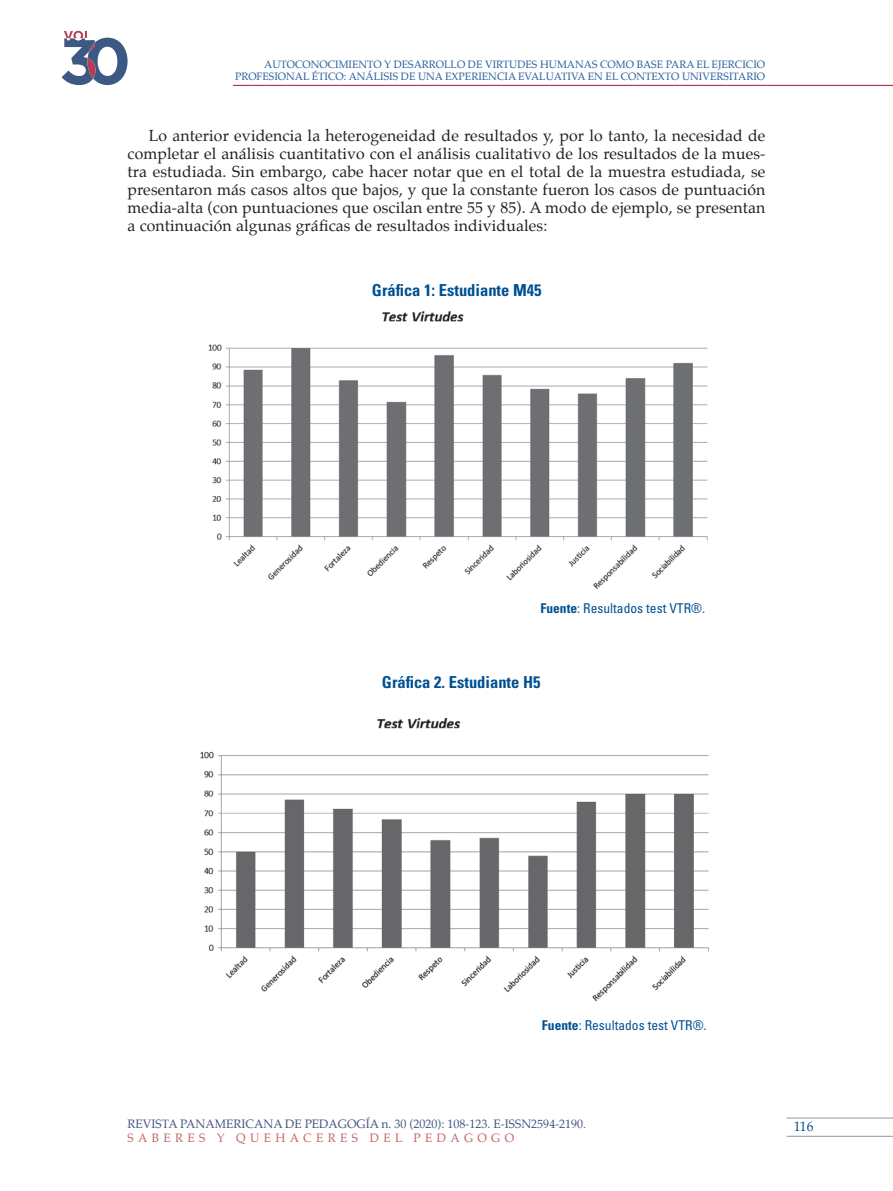
<style>
.page{position:relative;width:893px;height:1191px;background:#fff}
.page>*{position:absolute;margin:0;border:0;box-sizing:border-box;transform-origin:0 0}
.t1{font:700 condensed 16.5px "Univers";color:#005090}
.t2{font:15.75px/18px "Palatino";letter-spacing:.01em;color:#231f20;text-align:justify}
.Cabecitas{font:condensed 13.5px "Univers";color:#005090}
.t3{font:13.5px "Palatino";color:#005090}
.t4{font:12px "Palatino";color:#435580}
.t5{font:12px "Palatino";letter-spacing:.36em;color:#c46566}
.TITULOS{font:10.5px/12px "Palatino";color:#245f9b;text-align:right}
.s1{font-weight:700}
.s2{font-size:11.1px}
</style>
<div class="page">
<hr style="left:787px;top:1117px;width:106px;height:1px;background:#939598">
<hr style="left:787px;top:1135px;width:106px;height:1px;background:#939598">
<img style="left:208px;top:311px;width:500px;height:278px">
<img style="left:200px;top:718px;width:509px;height:284px">
<hr style="left:233px;top:85px;width:660px;height:1px;background:#9f172e">
<svg style="left:62px;top:31px;width:66px;height:54px"></svg>
<p class="TITULOS" style="left:235px;top:60px;width:532px">AUTOCONOCIMIENTO Y DESARROLLO DE VIRTUDES HUMANAS COMO BASE PARA EL EJERCICIO<br>PROFESIONAL ÉTICO: ANÁLISIS DE UNA EXPERIENCIA EVALUATIVA EN EL CONTEXTO UNIVERSITARIO</p>
<p class="t2" style="left:128px;top:127px;width:639px;text-indent:21px">Lo anterior evidencia la heterogeneidad de resultados y, por lo tanto, la necesidad de completar el análisis cuantitativo con el análisis cualitativo de los resultados de la mues&shy;tra estudiada. Sin embargo, cabe hacer notar que en el total de la muestra estudiada, se presentaron más casos altos que bajos, y que la constante fueron los casos de puntuación media-alta (con puntuaciones que oscilan entre 55 y 85). A modo de ejemplo, se presentan a continuación algunas gráficas de resultados individuales:</p>
<p class="t1" style="left:372px;top:280px;width:171px">Gráfica 1: Estudiante M45</p>
<p class="Cabecitas" style="left:540px;top:600px;width:166px"><span class="s1">Fuente</span>: Resultados test VTR®.</p>
<p class="t1" style="left:382px;top:671px;width:160px">Gráfica 2. Estudiante H5</p>
<p class="Cabecitas" style="left:542px;top:1017px;width:166px"><span class="s1">Fuente</span>: Resultados test VTR®.</p>
<p class="t4" style="left:128px;top:1115px;width:460px">REVISTA PANAMERICANA DE PEDAGOGÍA n. 30 (2020): 108-123. E-ISSN2594-2190<span class="s2">.</span></p>
<p class="t5" style="left:128px;top:1130px;width:388px">SABERES Y QUEHACERES DEL PEDAGOGO</p>
<p class="t3" style="left:794px;top:1117px;width:21px">116</p>
</div>
